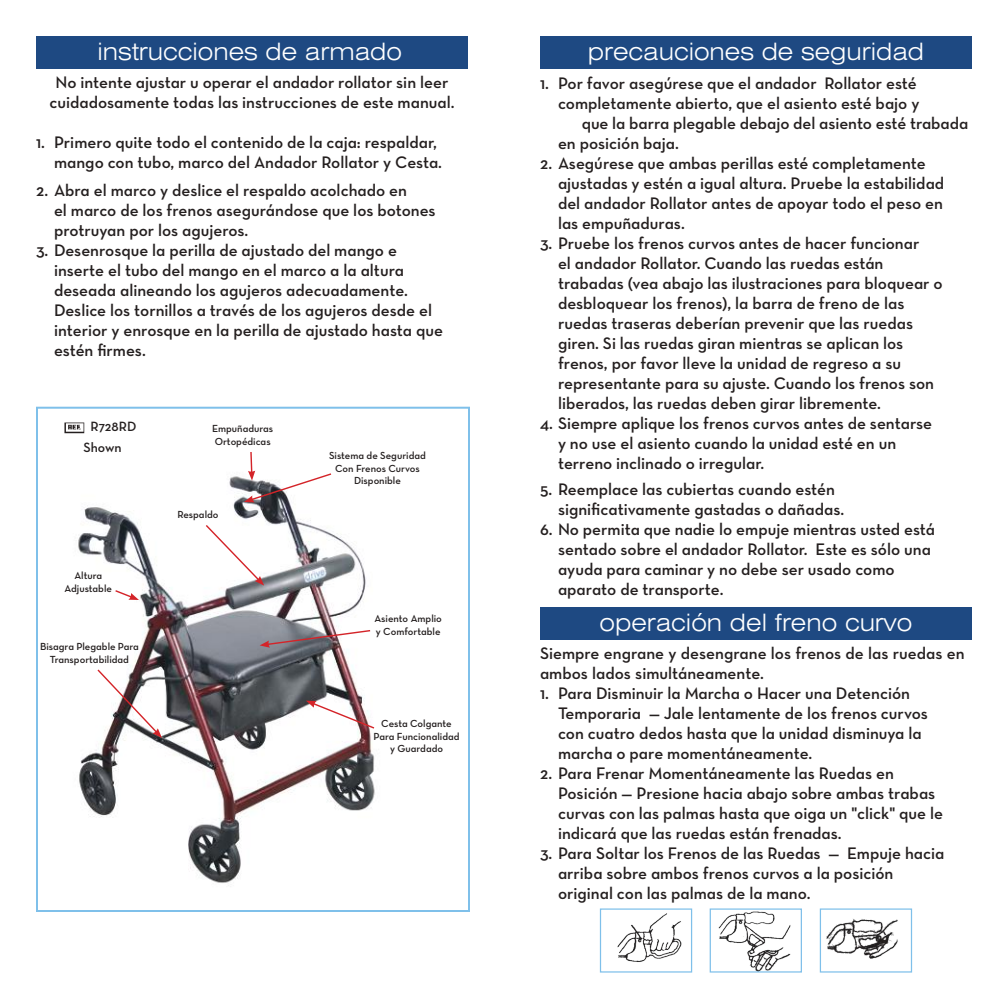
<style>
.page{position:relative;width:1008px;height:1008px;background:#fff}
.page>*{position:absolute;margin:0;border:0;box-sizing:border-box;transform-origin:0 0}
.t1{font:300 expanded 24px "Swiss 721 BT";color:#fff}
.t2{font:17px/20px "Neutraface Text Demi Alt";color:#241f1f}
.t3{font:13.8px/21.6px "Neutraface Text Demi Alt";color:#241f1f}
.t4{font:10.4px/12.6px "Neutraface Text Demi Alt";color:#241f1f;text-align:center}
</style>
<div class="page">
<img style="left:78px;top:476px;width:297px;height:407px">
<div style="left:36px;top:407px;width:434px;height:505px;border:2px solid #7fc0ea"></div>
<div style="left:36px;top:36px;width:432px;height:33px;background:#1e4982"></div>
<div style="left:540px;top:36px;width:432px;height:33px;background:#1e4982"></div>
<div style="left:540px;top:607px;width:432px;height:33px;background:#1e4982"></div>
<img style="left:617px;top:913px;width:65px;height:49px">
<div style="left:600px;top:908px;width:92px;height:65px;border:1px solid #7fc0ea"></div>
<img style="left:718px;top:911px;width:72px;height:60px">
<div style="left:710px;top:908px;width:92px;height:65px;border:1px solid #7fc0ea"></div>
<img style="left:826px;top:919px;width:72px;height:39px">
<div style="left:820px;top:908px;width:92px;height:65px;border:1px solid #7fc0ea"></div>
<svg style="left:96px;top:668px;width:66px;height:70px"></svg>
<svg style="left:114px;top:589px;width:25px;height:11px"></svg>
<svg style="left:204px;top:523px;width:60px;height:63px"></svg>
<svg style="left:244px;top:452px;width:89px;height:50px"></svg>
<svg style="left:260px;top:629px;width:112px;height:19px"></svg>
<svg style="left:306px;top:701px;width:69px;height:29px"></svg>
<img style="left:64px;top:422px;width:21px;height:12px">
<h1 class="t1" style="left:97px;top:37px;width:306px">instrucciones de armado</h1>
<p class="t2" style="left:49px;top:73px;width:407px;text-align:center">No intente ajustar u operar el andador rollator sin leer cuidadosamente todas las instrucciones de este manual.</p>
<p class="t2" style="left:36px;top:133px;width:408px;text-align:right">1. Primero quite todo el contenido de la caja: respaldar, mango con tubo, marco del Andador Rollator y Cesta.</p>
<p class="t2" style="left:54px;top:180px;width:383px;text-indent:-18px">2. Abra el marco y deslice el respaldo acolchado en<br>el marco de los frenos asegurándose que los botones protruyan por los agujeros.</p>
<p class="t2" style="left:54px;top:240px;width:391px;text-indent:-18px">3. Desenrosque la perilla de ajustado del mango e inserte el tubo del mango en el marco a la altura deseada alineando los agujeros adecuadamente.<br>Deslice los tornillos a través de los agujeros desde el interior y enrosque en la perilla de ajustado hasta que estén firmes.</p>
<p class="t3" style="left:83px;top:415px;width:54px;text-indent:7px">R728RD<br>Shown</p>
<p class="t4" style="left:65px;top:569px;width:49px">Altura<br>Adjustable</p>
<p class="t4" style="left:40px;top:640px;width:100px">Bisagra Plegable Para<br>Transportabilidad</p>
<p class="t4" style="left:212px;top:422px;width:63px;text-align:left">Empuñaduras<br>Ortopédicas</p>
<p class="t4" style="left:177px;top:508px;width:43px">Respaldo</p>
<p class="t4" style="left:329px;top:449px;width:98px">Sistema de Seguridad<br>Con Frenos Curvos<br>Disponible</p>
<p class="t4" style="left:375px;top:612px;width:69px;text-align:left">Asiento Amplio y Comfortable</p>
<p class="t4" style="left:374px;top:717px;width:88px">Cesta Colgante<br>Para Funcionalidad y Guardado</p>
<h1 class="t1" style="left:588px;top:37px;width:338px">precauciones de seguridad</h1>
<p class="t2" style="left:540px;top:73px;width:378px">1. Por favor asegúrese que el andador Rollator esté</p>
<p class="t2" style="left:558px;top:93px;width:363px">completamente abierto, que el asiento esté bajo y</p>
<p class="t2" style="left:582px;top:113px;width:388px">que la barra plegable debajo del asiento esté trabada</p>
<p class="t2" style="left:558px;top:133px;width:122px">en posición baja.</p>
<p class="t2" style="left:558px;top:153px;width:388px;text-indent:-18px">2. Asegúrese que ambas perillas esté completamente ajustadas y estén a igual altura. Pruebe la estabilidad del andador Rollator antes de apoyar todo el peso en las empuñaduras.</p>
<p class="t2" style="left:558px;top:233px;width:386px;text-indent:-18px">3. Pruebe los frenos curvos antes de hacer funcionar<br>el andador Rollator. Cuando las ruedas están trabadas (vea abajo las ilustraciones para bloquear o desbloquear los frenos), la barra de freno de las ruedas traseras deberían prevenir que las ruedas giren. Si las ruedas giran mientras se aplican los frenos, por favor lleve la unidad de regreso a su representante para su ajuste. Cuando los frenos son liberados, las ruedas deben girar libremente.</p>
<p class="t2" style="left:558px;top:413px;width:376px;text-indent:-18px">4. Siempre aplique los frenos curvos antes de sentarse y no use el asiento cuando la unidad esté en un terreno inclinado o irregular.</p>
<p class="t2" style="left:558px;top:479px;width:288px;text-indent:-18px">5. Reemplace las cubiertas cuando estén significativamente gastadas o dañadas.</p>
<p class="t2" style="left:558px;top:519px;width:379px;text-indent:-18px">6. No permita que nadie lo empuje mientras usted está sentado sobre el andador Rollator. Este es sólo una ayuda para caminar y no debe ser usado como aparato de transporte.</p>
<h1 class="t1" style="left:600px;top:608px;width:314px">operación del freno curvo</h1>
<p class="t2" style="left:540px;top:643px;width:426px">Siempre engrane y desengrane los frenos de las ruedas en ambos lados simultáneamente.</p>
<p class="t2" style="left:558px;top:683px;width:371px;text-indent:-18px">1. Para Disminuir la Marcha o Hacer una Detención Temporaria — Jale lentamente de los frenos curvos con cuatro dedos hasta que la unidad disminuya la marcha o pare momentáneamente.</p>
<p class="t2" style="left:558px;top:763px;width:387px;text-indent:-18px">2. Para Frenar Momentáneamente las Ruedas en Posición — Presione hacia abajo sobre ambas trabas curvas con las palmas hasta que oiga un "click" que le indicará que las ruedas están frenadas.</p>
<p class="t2" style="left:558px;top:843px;width:388px;text-indent:-18px">3. Para Soltar los Frenos de las Ruedas — Empuje hacia arriba sobre ambos frenos curvos a la posición original con las palmas de la mano.</p>
</div>
